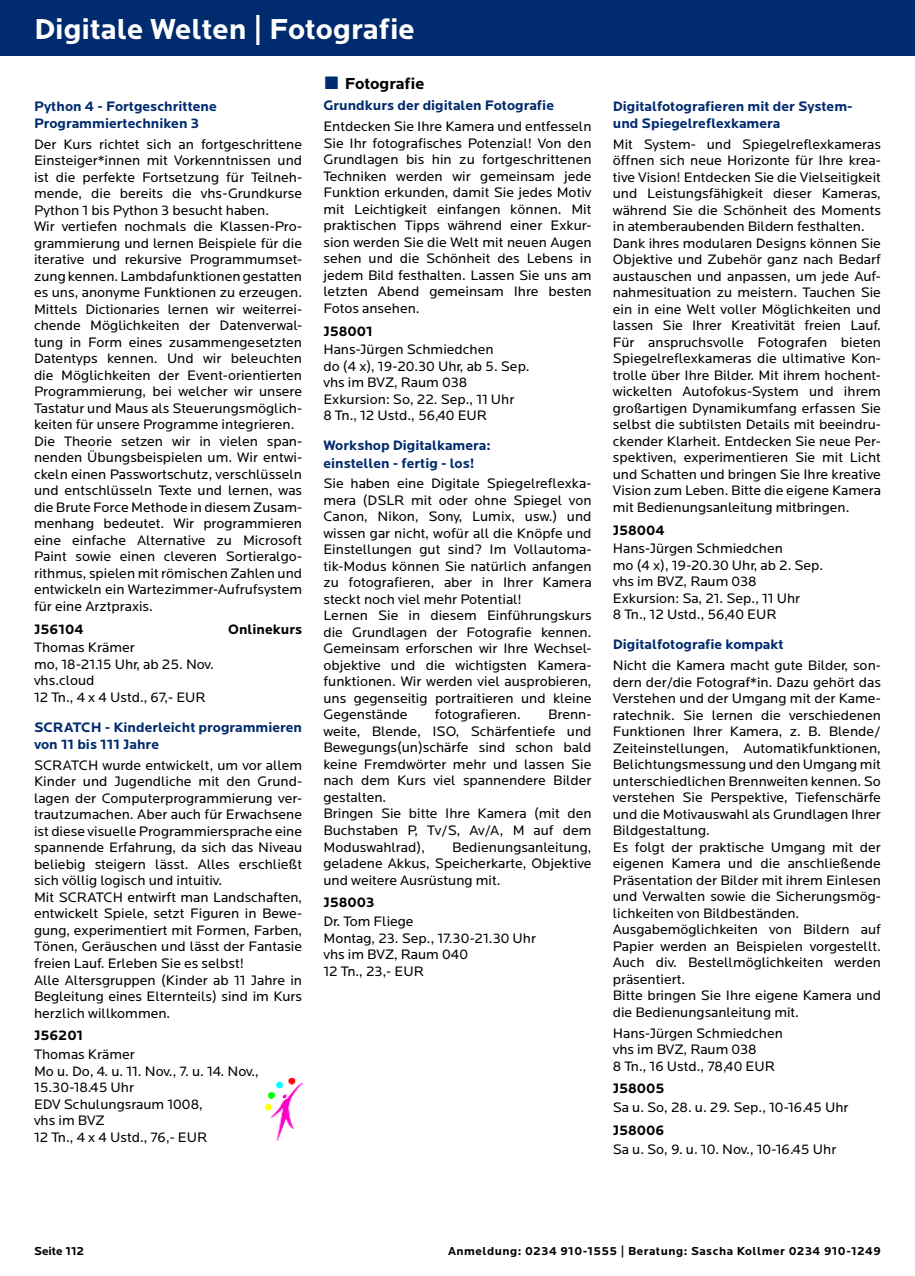
<style>
.page{position:relative;width:915px;height:1276px;background:#fff}
.page>*{position:absolute;margin:0;border:0;box-sizing:border-box;transform-origin:0 0}
.t1{font:700 30px "Locator";color:#fff}
.t2{font:700 16.5px "Locator";letter-spacing:-.005em;color:#000}
.t3{font:14.25px/16.5px "Locator";color:#000}
.t4{font:700 14.25px/17.2px "Locator";color:#002b6e}
.t5{font:700 14.25px "Locator";color:#000}
.t6{font:700 12px "Locator";letter-spacing:.04em;color:#000}
.t7{font:700 12px "Locator";color:#000}
.s1{font-family:"Arial";font-weight:400;font-size:27px;color:#002b6e}
</style>
<div class="page">
<div style="left:0;top:0;width:914px;height:55px;background:#002b6e"></div>
<img style="left:265px;top:1077px;width:37px;height:64px">
<h1 class="t1" style="left:34px;top:12px;width:382px">Digitale Welten | Fotografie</h1>
<p class="t4" style="left:34px;top:98px;width:184px">Python 4 - Fortgeschrittene<br>Programmiertechniken 3</p>
<p class="t3" style="left:34px;top:136px;width:269px">Der Kurs richtet sich an fortgeschrittene Einsteiger*innen mit Vorkenntnissen und ist die perfekte Fortsetzung für Teilneh&shy;mende, die bereits die vhs-Grundkurse Python 1 bis Python 3 besucht haben.<br>Wir vertiefen nochmals die Klassen-Pro&shy;grammierung und lernen Beispiele für die iterative und rekursive Programmumset&shy;zung kennen. Lambdafunktionen gestatten es uns, anonyme Funktionen zu erzeugen.<br>Mittels Dictionaries lernen wir weiterrei&shy;chende Möglichkeiten der Datenverwal&shy;tung in Form eines zusammengesetzten Datentyps kennen. Und wir beleuchten die Möglichkeiten der Event-orientierten Programmierung, bei welcher wir unsere Tastatur und Maus als Steuerungsmöglich&shy;keiten für unsere Programme integrieren.<br>Die Theorie setzen wir in vielen span&shy;nenden Übungsbeispielen um. Wir entwi&shy;ckeln einen Passwortschutz, verschlüsseln und entschlüsseln Texte und lernen, was die Brute Force Methode in diesem Zusam&shy;menhang bedeutet. Wir programmieren eine einfache Alternative zu Microsoft Paint sowie einen cleveren Sortieralgo&shy;rithmus, spielen mit römischen Zahlen und entwickeln ein Wartezimmer-Aufrufsystem für eine Arztpraxis.</p>
<p class="t5" style="left:34px;top:621px;width:51px">J56104</p>
<p class="t5" style="left:228px;top:621px;width:75px">Onlinekurs</p>
<p class="t3" style="left:34px;top:640px;width:181px">Thomas Krämer<br>mo, 18-21.15 Uhr, ab 25. Nov. vhs.cloud<br>12 Tn., 4 x 4 Ustd., 67,- EUR</p>
<p class="t4" style="left:34px;top:719px;width:269px">SCRATCH - Kinderleicht programmieren von 11 bis 111 Jahre</p>
<p class="t3" style="left:34px;top:757px;width:269px">SCRATCH wurde entwickelt, um vor allem Kinder und Jugendliche mit den Grund&shy;lagen der Computerprogrammierung ver&shy;trautzumachen. Aber auch für Erwachsene ist diese visuelle Programmiersprache eine spannende Erfahrung, da sich das Niveau beliebig steigern lässt. Alles erschließt sich völlig logisch und intuitiv.<br>Mit SCRATCH entwirft man Landschaften, entwickelt Spiele, setzt Figuren in Bewe&shy;gung, experimentiert mit Formen, Farben, Tönen, Geräuschen und lässt der Fantasie freien Lauf. Erleben Sie es selbst!<br>Alle Altersgruppen (Kinder ab 11 Jahre in Begleitung eines Elternteils) sind im Kurs herzlich willkommen.</p>
<p class="t5" style="left:34px;top:1027px;width:51px">J56201</p>
<p class="t3" style="left:34px;top:1046px;width:226px">Thomas Krämer<br>Mo u. Do, 4. u. 11. Nov., 7. u. 14. Nov.,<br>15.30-18.45 Uhr<br>EDV Schulungsraum 1008,<br>vhs im BVZ<br>12 Tn., 4 x 4 Ustd., 76,- EUR</p>
<p class="t2" style="left:323px;top:74px;width:103px"><span class="s1">■</span> Fotografie</p>
<p class="t4" style="left:323px;top:97px;width:232px">Grundkurs der digitalen Fotografie</p>
<p class="t3" style="left:323px;top:119px;width:269px;text-align:justify">Entdecken Sie Ihre Kamera und entfesseln Sie Ihr fotografisches Potenzial! Von den Grundlagen bis hin zu fortgeschrittenen Techniken werden wir gemeinsam jede Funktion erkunden, damit Sie jedes Motiv mit Leichtigkeit einfangen können. Mit praktischen Tipps während einer Exkur&shy;sion werden Sie die Welt mit neuen Augen sehen und die Schönheit des Lebens in jedem Bild festhalten. Lassen Sie uns am letzten Abend gemeinsam Ihre besten Fotos ansehen.</p>
<p class="t5" style="left:323px;top:323px;width:51px">J58001</p>
<p class="t3" style="left:323px;top:342px;width:208px">Hans-Jürgen Schmiedchen<br>do (4 x), 19-20.30 Uhr, ab 5. Sep. vhs im BVZ, Raum 038<br>Exkursion: So, 22. Sep., 11 Uhr<br>8 Tn., 12 Ustd., 56,40 EUR</p>
<p class="t4" style="left:323px;top:437px;width:169px">Workshop Digitalkamera: einstellen - fertig - los!</p>
<p class="t3" style="left:323px;top:476px;width:269px">Sie haben eine Digitale Spiegelreflexka&shy;mera (DSLR mit oder ohne Spiegel von Canon, Nikon, Sony, Lumix, usw.) und wissen gar nicht, wofür all die Knöpfe und Einstellungen gut sind? Im Vollautoma&shy;tik-Modus können Sie natürlich anfangen zu fotografieren, aber in Ihrer Kamera steckt noch viel mehr Potential!<br>Lernen Sie in diesem Einführungskurs die Grundlagen der Fotografie kennen.<br>Gemeinsam erforschen wir Ihre Wechsel&shy;objektive und die wichtigsten Kamera&shy;funktionen. Wir werden viel ausprobieren, uns gegenseitig portraitieren und kleine Gegenstände</p>
<p class="t3" style="left:435px;top:707px;width:87px">fotografieren.</p>
<p class="t3" style="left:323px;top:707px;width:269px;text-indent:225px">Brenn&shy;weite, Blende, ISO, Schärfentiefe und<br>Bewegungs(un)schärfe sind schon bald keine Fremdwörter mehr und lassen Sie nach dem Kurs viel spannendere Bilder gestalten.<br>Bringen Sie bitte Ihre Kamera (mit den<br>Buchstaben P, Tv/S, Av/A, M auf dem<br>Moduswahlrad),</p>
<p class="t3" style="left:323px;top:839px;width:269px;text-align:justify;text-indent:129px">Bedienungsanleitung, geladene Akkus, Speicherkarte, Objektive und weitere Ausrüstung mit.</p>
<p class="t5" style="left:323px;top:894px;width:52px">J58003</p>
<p class="t3" style="left:323px;top:913px;width:214px">Dr. Tom Fliege<br>Montag, 23. Sep., 17.30-21.30 Uhr vhs im BVZ, Raum 040<br>12 Tn., 23,- EUR</p>
<p class="t4" style="left:612px;top:98px;width:241px">Digitalfotografieren mit der System&shy;und Spiegelreflexkamera</p>
<p class="t3" style="left:612px;top:136px;width:269px">Mit System- und Spiegelreflexkameras öffnen sich neue Horizonte für Ihre krea&shy;tive Vision! Entdecken Sie die Vielseitigkeit und Leistungsfähigkeit dieser Kameras, während Sie die Schönheit des Moments in atemberaubenden Bildern festhalten.<br>Dank ihres modularen Designs können Sie Objektive und Zubehör ganz nach Bedarf austauschen und anpassen, um jede Auf&shy;nahmesituation zu meistern. Tauchen Sie ein in eine Welt voller Möglichkeiten und lassen Sie Ihrer Kreativität freien Lauf.<br>Für anspruchsvolle Fotografen bieten Spiegelreflexkameras die ultimative Kon&shy;trolle über Ihre Bilder. Mit ihrem hochent&shy;wickelten Autofokus-System und ihrem großartigen Dynamikumfang erfassen Sie selbst die subtilsten Details mit beeindru&shy;ckender Klarheit. Entdecken Sie neue Per&shy;spektiven, experimentieren Sie mit Licht und Schatten und bringen Sie Ihre kreative Vision zum Leben. Bitte die eigene Kamera mit Bedienungsanleitung mitbringen.</p>
<p class="t5" style="left:612px;top:522px;width:54px">J58004</p>
<p class="t3" style="left:612px;top:541px;width:212px">Hans-Jürgen Schmiedchen<br>mo (4 x), 19-20.30 Uhr, ab 2. Sep. vhs im BVZ, Raum 038<br>Exkursion: Sa, 21. Sep., 11 Uhr<br>8 Tn., 12 Ustd., 56,40 EUR</p>
<p class="t4" style="left:612px;top:636px;width:172px">Digitalfotografie kompakt</p>
<p class="t3" style="left:612px;top:657px;width:269px">Nicht die Kamera macht gute Bilder, son&shy;dern der/die Fotograf*in. Dazu gehört das Verstehen und der Umgang mit der Kame&shy;ratechnik. Sie lernen die verschiedenen Funktionen Ihrer Kamera, z. B. Blende/ Zeiteinstellungen, Automatikfunktionen, Belichtungsmessung und den Umgang mit unterschiedlichen Brennweiten kennen. So verstehen Sie Perspektive, Tiefenschärfe und die Motivauswahl als Grundlagen Ihrer Bildgestaltung.<br>Es folgt der praktische Umgang mit der eigenen Kamera und die anschließende Präsentation der Bilder mit ihrem Einlesen und Verwalten sowie die Sicherungsmög&shy;lichkeiten von Bildbeständen.<br>Ausgabemöglichkeiten von Bildern auf Papier werden an Beispielen vorgestellt.<br>Auch div. Bestellmöglichkeiten werden präsentiert.<br>Bitte bringen Sie Ihre eigene Kamera und die Bedienungsanleitung mit.</p>
<p class="t3" style="left:612px;top:1025px;width:172px">Hans-Jürgen Schmiedchen vhs im BVZ, Raum 038<br>8 Tn., 16 Ustd., 78,40 EUR</p>
<p class="t5" style="left:612px;top:1080px;width:53px">J58005</p>
<p class="t3" style="left:612px;top:1099px;width:237px">Sa u. So, 28. u. 29. Sep., 10-16.45 Uhr</p>
<p class="t5" style="left:612px;top:1122px;width:53px">J58006</p>
<p class="t3" style="left:612px;top:1141px;width:225px">Sa u. So, 9. u. 10. Nov., 10-16.45 Uhr</p>
<p class="t7" style="left:34px;top:1244px;width:52px">Seite 112</p>
<p class="t6" style="left:448px;top:1244px;width:434px">Anmeldung: 0234 910-1555 | Beratung: Sascha Kollmer 0234 910-1249</p>
</div>
